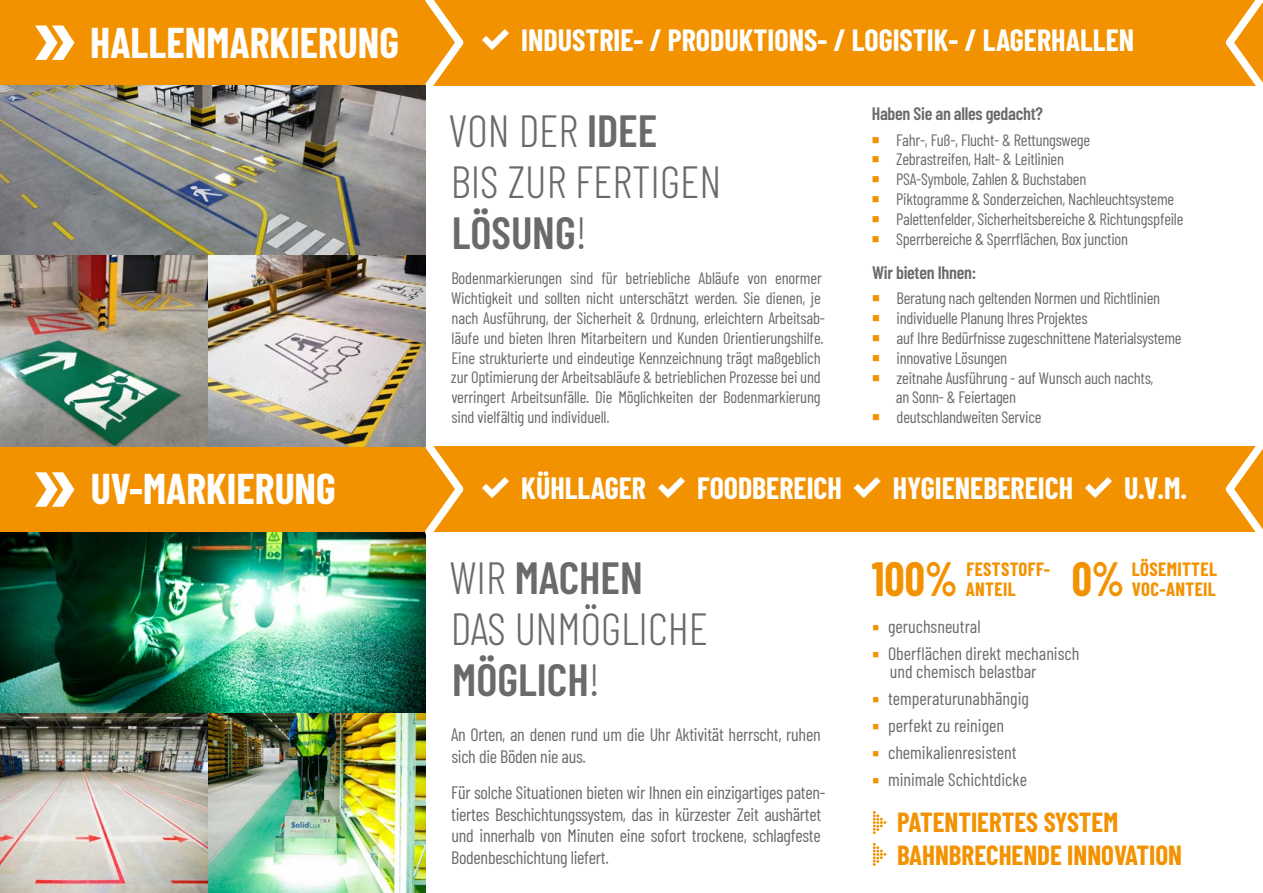
<style>
.page{position:relative;width:1263px;height:893px;background:#fff}
.page>*{position:absolute;margin:0;border:0;box-sizing:border-box;transform-origin:0 0}
.t1{font:700 46.95px "Barlow Condensed";color:#f39200;scale:.95 1}
.t2{font:300 45px/51px "Barlow Condensed";color:#6a6a69}
.t3{font:700 42px "Barlow Condensed";color:#fff}
.t4{font:700 30px "Barlow Condensed";color:#fff}
.t5{font:700 27px "Barlow Condensed";color:#f39200}
.t6{font:700 18.75px/19.8px "Barlow Condensed";letter-spacing:.02em;color:#f39200}
.t7{font:18px/21.6px "Barlow Condensed";letter-spacing:-.015em;color:#6a6a69}
.t8{font:600 18px "Barlow Condensed";letter-spacing:-.015em;color:#6a6a69}
.t9{font:16.5px/19.8px "Barlow Condensed";letter-spacing:-.015em;color:#6a6a69}
.s1{font-weight:600}
.s2{color:#f39200}
.s3{color:#fff}
</style>
<div class="page">
<img style="left:0;top:531px;width:425px;height:362px">
<div style="left:0;top:0;width:1263px;height:85px;background:#f39200"></div>
<div style="left:0;top:446px;width:1263px;height:85px;background:#f39200"></div>
<svg style="left:418px;top:436px;width:51px;height:107px"></svg>
<svg style="left:1220px;top:0;width:43px;height:86px"></svg>
<svg style="left:1220px;top:446px;width:43px;height:86px"></svg>
<svg style="left:425px;top:0;width:44px;height:96px"></svg>
<img style="left:0;top:85px;width:425px;height:361px">
<svg style="left:873px;top:811px;width:13px;height:23px"></svg>
<svg style="left:873px;top:843px;width:13px;height:23px"></svg>
<svg style="left:35px;top:26px;width:39px;height:34px"></svg>
<svg style="left:35px;top:472px;width:39px;height:35px"></svg>
<h3 class="t3" style="left:90px;top:13px;width:310px">HALLENMARKIERUNG</h3>
<h3 class="t3" style="left:91px;top:459px;width:247px">UV-MARKIERUNG</h3>
<h3 class="t4" style="left:521px;top:19px;width:614px">INDUSTRIE- / PRODUKTIONS- / LOGISTIK- / LAGERHALLEN</h3>
<h2 class="t2" style="left:448px;top:102px;width:274px">VON DER <span class="s1">IDEE<br></span>BIS ZUR FERTIGEN<br><span class="s1">LÖSUNG</span>!</h2>
<p class="t9" style="left:451px;top:267px;width:376px">Bodenmarkierungen sind für betriebliche Abläufe von enormer Wichtigkeit und sollten nicht unterschätzt werden. Sie dienen, je nach Ausführung, der Sicherheit &amp; Ordnung, erleichtern Arbeitsab&shy;läufe und bieten Ihren Mitarbeitern und Kunden Orientierungshilfe.<br>Eine strukturierte und eindeutige Kennzeichnung trägt maßgeblich zur Optimierung der Arbeitsabläufe &amp; betrieblichen Prozesse bei und verringert Arbeitsunfälle. Die Möglichkeiten der Bodenmarkierung sind vielfältig und individuell.</p>
<p class="t8" style="left:872px;top:101px;width:173px">Haben Sie an alles gedacht?</p>
<p class="t9" style="left:872px;top:129px;width:220px"><span class="s2">■</span> Fahr-, Fuß-, Flucht- &amp; Rettungswege</p>
<p class="t9" style="left:872px;top:148px;width:194px"><span class="s2">■</span> Zebrastreifen, Halt- &amp; Leitlinien</p>
<p class="t9" style="left:872px;top:168px;width:216px"><span class="s2">■</span> PSA-Symbole, Zahlen &amp; Buchstaben</p>
<p class="t9" style="left:872px;top:188px;width:304px"><span class="s2">■</span> Piktogramme &amp; Sonderzeichen, Nachleuchtsysteme</p>
<p class="t9" style="left:872px;top:208px;width:313px"><span class="s2">■</span> Palettenfelder, Sicherheitsbereiche &amp; Richtungspfeile</p>
<p class="t9" style="left:872px;top:228px;width:258px"><span class="s2">■</span> Sperrbereiche &amp; Sperrflächen, Box junction</p>
<p class="t8" style="left:872px;top:259px;width:106px">Wir bieten Ihnen:</p>
<p class="t9" style="left:872px;top:287px;width:289px"><span class="s2">■</span> Beratung nach geltenden Normen und Richtlinien</p>
<p class="t9" style="left:872px;top:307px;width:217px"><span class="s2">■</span> individuelle Planung Ihres Projektes</p>
<p class="t9" style="left:872px;top:327px;width:311px"><span class="s2">■</span> auf Ihre Bedürfnisse zugeschnittene Materialsysteme</p>
<p class="t9" style="left:872px;top:347px;width:136px"><span class="s2">■</span> innovative Lösungen</p>
<p class="t9" style="left:896px;top:366px;width:259px;text-indent:-24px"><span class="s2">■</span> zeitnahe Ausführung - auf Wunsch auch nachts, an Sonn- &amp; Feiertagen</p>
<p class="t9" style="left:872px;top:406px;width:171px"><span class="s2">■</span> deutschlandweiten Service</p>
<h3 class="t4" style="left:521px;top:467px;width:126px">KÜHLLAGER</h3>
<h3 class="t4" style="left:697px;top:467px;width:146px">FOODBEREICH</h3>
<h3 class="t4" style="left:893px;top:467px;width:182px">HYGIENEBEREICH</h3>
<h3 class="t4" style="left:1124px;top:467px;width:65px">U.V.M.</h3>
<h2 class="t2" style="left:449px;top:549px;width:260px">WIR <span class="s1">MACHEN<br></span>DAS UNMÖGLICHE<br><span class="s1">MÖGLICH</span>!</h2>
<p class="t7" style="left:451px;top:722px;width:371px">An Orten, an denen rund um die Uhr Aktivität herrscht, ruhen sich die Böden nie aus.</p>
<p class="t7" style="left:451px;top:780px;width:376px">Für solche Situationen bieten wir Ihnen ein einzigartiges paten&shy;tiertes Beschichtungssystem, das in kürzester Zeit aushärtet und innerhalb von Minuten eine sofort trockene, schlagfeste Bodenbeschichtung liefert.</p>
<p class="t6" style="left:966px;top:559px;width:86px">FESTSTOFF-<br>ANTEIL</p>
<p class="t6" style="left:1132px;top:559px;width:87px">LÖSEMITTEL</p>
<h1 class="t1" style="left:872px;top:545px;width:92px">100%</h1>
<h1 class="t1" style="left:1072px;top:546px;width:57px">0%</h1>
<p class="t6" style="left:1132px;top:578px;width:86px">VOC-ANTEIL</p>
<p class="t7" style="left:872px;top:614px;width:110px"><span class="s2">■</span> geruchsneutral</p>
<p class="t7" style="left:890px;top:643px;width:191px;line-height:18px;text-indent:-17px"><span class="s2">■</span> Oberflächen direkt mechanisch und chemisch belastbar</p>
<p class="t7" style="left:872px;top:686px;width:158px"><span class="s2">■</span> temperaturunabhängig</p>
<p class="t7" style="left:872px;top:713px;width:133px"><span class="s2">■</span> perfekt zu reinigen</p>
<p class="t7" style="left:872px;top:740px;width:146px"><span class="s2">■</span> chemikalienresistent</p>
<p class="t7" style="left:872px;top:767px;width:156px"><span class="s2">■</span> minimale Schichtdicke</p>
<h3 class="t5" style="left:863px;top:803px;width:256px"><span class="s3">✔</span> PATENTIERTES SYSTEM</h3>
<h3 class="t5" style="left:863px;top:836px;width:320px"><span class="s3">✔</span> BAHNBRECHENDE INNOVATION</h3>
</div>
